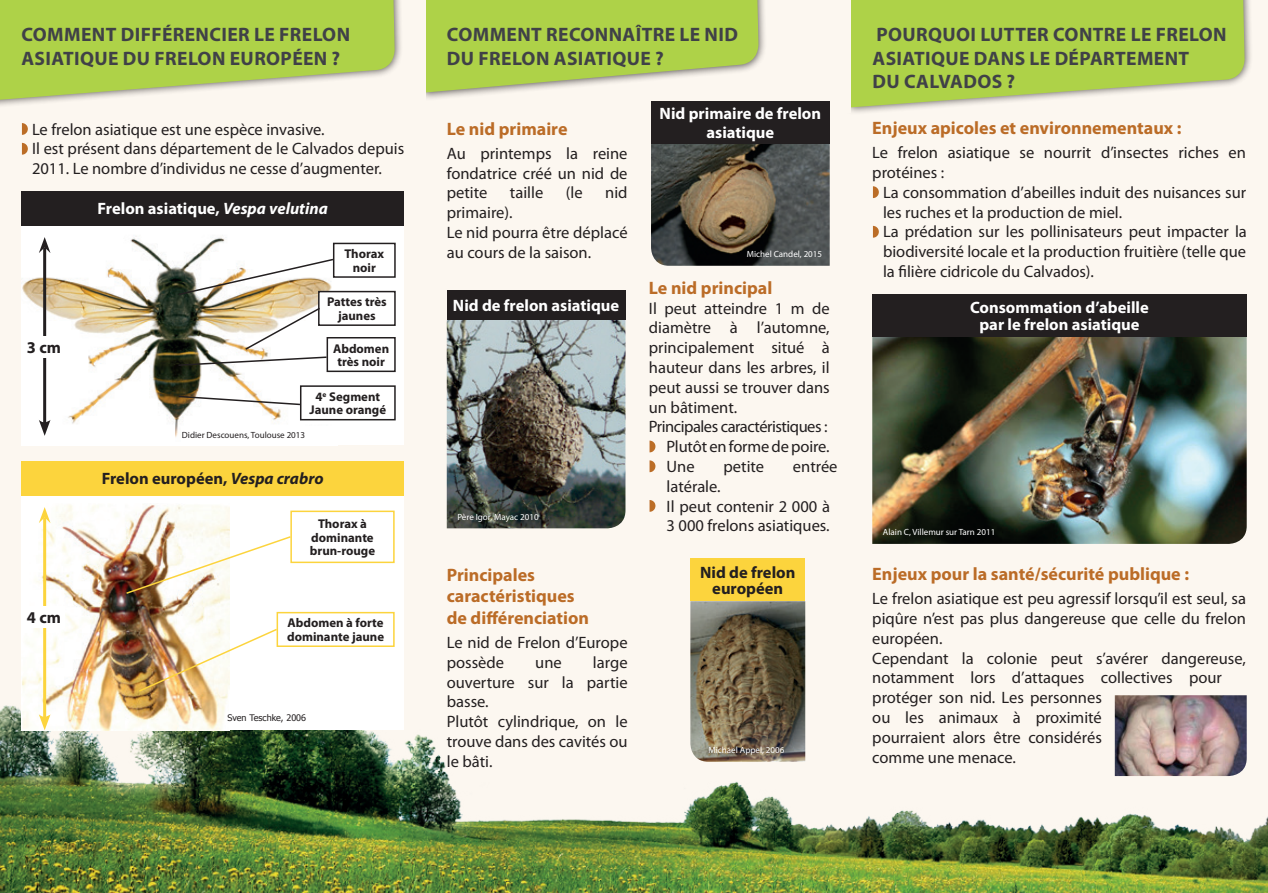
<style>
.page{position:relative;width:1268px;height:893px;background:#fff}
.page>*{position:absolute;margin:0;border:0;box-sizing:border-box;transform-origin:0 0}
.t1{font:700 19.5px/23.4px "Myriad Pro";letter-spacing:.02em;color:#404147}
.t2{font:700 18px/21.6px "Myriad Pro";color:#bb6c27}
.t3{font:16.5px/19.8px "Myriad Pro";color:#231f20}
.t4{font:700 16.5px/19.8px "Myriad Pro";color:#fff;text-align:center}
.t5{font:700 16.5px/16.5px "Myriad Pro";color:#231f20;text-align:center}
.t6{font:700 12.75px/13.5px "Myriad Pro";color:#231f20;text-align:center}
.t7{font:9px "Myriad Pro";color:#fff}
.t8{font:9px "Myriad Pro";color:#231f20}
.t9{font:9px "Tahoma";color:#231f20}
.s1{color:#fff}
.s2{font-style:italic}
</style>
<div class="page">
<div style="left:0;top:0;width:1267px;height:893px;background:#fcf7f0"></div>
<img style="left:0;top:513px;width:1267px;height:380px">
<div style="left:417px;top:0;width:349px;height:100px;background:#231f20;opacity:.75"></div>
<svg style="left:425px;top:0;width:333px;height:92px;background:#b6d45f"></svg>
<div style="left:842px;top:0;width:410px;height:115px;background:#231f20;opacity:.75"></div>
<svg style="left:850px;top:0;width:394px;height:107px;background:#b6d45d"></svg>
<div style="left:21px;top:191px;width:383px;height:35px;background:#231f20"></div>
<div style="left:21px;top:461px;width:383px;height:35px;background:#fcd43d"></div>
<div style="left:0;top:0;width:403px;height:111px;background:#231f20;opacity:.75"></div>
<svg style="left:0;top:0;width:395px;height:103px;background:#b9d564"></svg>
<div style="left:21px;top:226px;width:383px;height:219px;background:#fff"></div>
<img style="left:21px;top:236px;width:316px;height:201px">
<div style="left:21px;top:496px;width:383px;height:234px;background:#fff"></div>
<img style="left:22px;top:504px;width:208px;height:226px">
<hr style="left:43px;top:247px;width:3px;height:178px;background:#231f20">
<svg style="left:39px;top:237px;width:11px;height:16px"></svg>
<svg style="left:39px;top:420px;width:11px;height:16px"></svg>
<hr style="left:43px;top:517px;width:3px;height:203px;background:#fcd43d">
<svg style="left:39px;top:507px;width:11px;height:16px"></svg>
<svg style="left:39px;top:714px;width:11px;height:16px"></svg>
<div style="left:23px;top:336px;width:42px;height:21px;background:#fff"></div>
<div style="left:23px;top:606px;width:42px;height:21px;background:#fff"></div>
<div style="left:182px;top:427px;width:168px;height:15px;background:#fff"></div>
<div style="left:333px;top:243px;width:62px;height:35px;border:2px solid #231f20"></div>
<div style="left:290px;top:511px;width:104px;height:52px;border:2px solid #fcd43d"></div>
<div style="left:319px;top:292px;width:76px;height:33px;background:#fff"></div>
<div style="left:318px;top:291px;width:77px;height:35px;border:2px solid #231f20"></div>
<div style="left:276px;top:612px;width:118px;height:35px;border:2px solid #fcd43d"></div>
<div style="left:326px;top:337px;width:69px;height:35px;border:2px solid #231f20"></div>
<div style="left:300px;top:385px;width:95px;height:35px;border:2px solid #231f20"></div>
<img style="left:177px;top:258px;width:158px;height:38px">
<img style="left:125px;top:535px;width:167px;height:60px">
<img style="left:177px;top:306px;width:151px;height:61px">
<img style="left:137px;top:627px;width:141px;height:66px">
<svg style="left:177px;top:395px;width:124px;height:11px"></svg>
<div style="left:413px;top:0;width:12px;height:113px;background:#fcf7f0"></div>
<div style="left:828px;top:0;width:22px;height:113px;background:#fcf7f0"></div>
<img style="left:651px;top:144px;width:178px;height:122px">
<div style="left:651px;top:101px;width:178px;height:43px;background:#231f20"></div>
<img style="left:446px;top:320px;width:179px;height:208px">
<div style="left:446px;top:290px;width:179px;height:30px;background:#231f20"></div>
<img style="left:690px;top:601px;width:115px;height:161px">
<div style="left:690px;top:559px;width:115px;height:42px;background:#fcd43d"></div>
<img style="left:872px;top:337px;width:374px;height:207px">
<div style="left:872px;top:294px;width:374px;height:43px;background:#231f20"></div>
<img style="left:1114px;top:695px;width:132px;height:81px">
<p class="t1" style="left:21px;top:23px;width:330px">COMMENT DIFFÉRENCIER LE FRELON<br>ASIATIQUE DU FRELON EUROPÉEN ?</p>
<p class="t3" style="left:21px;top:120px;width:305px"><span class="s1">◗</span> Le frelon asiatique est une espèce invasive.</p>
<p class="t3" style="left:21px;top:139px;width:384px"><span class="s1">◗</span> Il est présent dans département de le Calvados depuis</p>
<p class="t3" style="left:32px;top:159px;width:351px">2011. Le nombre d’individus ne cesse d’augmenter.</p>
<p class="t4" style="left:98px;top:199px;width:232px">Frelon asiatique, <span class="s2">Vespa velutina</span></p>
<p class="t6" style="left:344px;top:247px;width:41px">Thorax noir</p>
<p class="t5" style="left:27px;top:339px;width:36px">3 cm</p>
<p class="t5" style="left:27px;top:609px;width:36px">4 cm</p>
<p class="t6" style="left:327px;top:296px;width:61px">Pattes très jaunes</p>
<p class="t6" style="left:333px;top:342px;width:58px">Abdomen très noir</p>
<p class="t6" style="left:309px;top:390px;width:78px">4<sup>e</sup> Segment<br>Jaune orangé</p>
<p class="t8" style="left:182px;top:430px;width:125px">Didier Descouens, Toulouse 2013</p>
<p class="t5" style="left:102px;top:470px;width:223px">Frelon européen, <span class="s2">Vespa crabro</span></p>
<p class="t6" style="left:310px;top:517px;width:67px">Thorax à dominante brun-rouge</p>
<p class="t6" style="left:287px;top:617px;width:99px;text-align:left">Abdomen à forte dominante jaune</p>
<p class="t9" style="left:227px;top:712px;width:80px">Sven Teschke, 2006</p>
<p class="t1" style="left:447px;top:23px;width:292px">COMMENT RECONNAÎTRE LE NID<br>DU FRELON ASIATIQUE ?</p>
<p class="t2" style="left:446px;top:118px;width:122px">Le nid primaire</p>
<p class="t3" style="left:446px;top:144px;width:182px;text-align:justify">Au printemps la reine fondatrice créé un nid de petite</p>
<p class="t3" style="left:510px;top:183px;width:35px">taille</p>
<p class="t3" style="left:565px;top:183px;width:18px">(le</p>
<p class="t3" style="left:605px;top:183px;width:24px">nid</p>
<p class="t3" style="left:446px;top:203px;width:182px">primaire).<br>Le nid pourra être déplacé au cours de la saison.</p>
<p class="t4" style="left:453px;top:296px;width:168px">Nid de frelon asiatique</p>
<p class="t7" style="left:457px;top:512px;width:83px">Père Igor, Mayac 2010</p>
<p class="t2" style="left:446px;top:564px;width:144px">Principales caractéristiques de différenciation</p>
<p class="t3" style="left:446px;top:633px;width:182px">Le nid de Frelon d’Europe possède</p>
<p class="t3" style="left:446px;top:653px;width:182px;text-indent:146px">large ouverture sur la partie basse.<br>Plutôt cylindrique, on le trouve dans des cavités ou le bâti.</p>
<p class="t3" style="left:535px;top:653px;width:28px">une</p>
<p class="t4" style="left:659px;top:103px;width:163px">Nid primaire de frelon asiatique</p>
<p class="t7" style="left:746px;top:249px;width:77px">Michel Candel, 2015</p>
<p class="t2" style="left:648px;top:277px;width:125px">Le nid principal</p>
<p class="t3" style="left:648px;top:298px;width:182px">Il peut atteindre 1 m de diamètre à l’automne, principalement situé à hauteur dans les arbres, il peut aussi se trouver dans un bâtiment.<br>Principales caractéristiques : <span class="s1">◗</span> Plutôt en forme de poire. <span class="s1">◗</span> Une</p>
<p class="t3" style="left:723px;top:457px;width:42px">petite</p>
<p class="t3" style="left:792px;top:457px;width:46px">entrée</p>
<p class="t3" style="left:666px;top:477px;width:56px">latérale.</p>
<p class="t3" style="left:648px;top:496px;width:183px"><span class="s1">◗</span> Il peut contenir 2 000 à</p>
<p class="t3" style="left:666px;top:516px;width:164px">3 000 frelons asiatiques.</p>
<p class="t5" style="left:700px;top:564px;width:97px">Nid de frelon européen</p>
<p class="t7" style="left:708px;top:745px;width:77px">Michael Appel, 2006</p>
<p class="t1" style="left:872px;top:23px;width:355px">POURQUOI LUTTER CONTRE LE FRELON<br>ASIATIQUE DANS LE DÉPARTEMENT<br>DU CALVADOS ?</p>
<p class="t2" style="left:872px;top:118px;width:311px">Enjeux apicoles et environnementaux :</p>
<p class="t3" style="left:872px;top:143px;width:375px">Le frelon asiatique se nourrit d’insectes riches en</p>
<p class="t3" style="left:872px;top:163px;width:74px">protéines :</p>
<p class="t3" style="left:872px;top:183px;width:375px"><span class="s1">◗</span> La consommation d’abeilles induit des nuisances sur</p>
<p class="t3" style="left:882px;top:203px;width:240px">les ruches et la production de miel.</p>
<p class="t3" style="left:872px;top:222px;width:376px"><span class="s1">◗</span> La prédation sur les pollinisateurs peut impacter la</p>
<p class="t3" style="left:882px;top:242px;width:364px">biodiversité locale et la production fruitière (telle que</p>
<p class="t3" style="left:882px;top:262px;width:212px">la filière cidricole du Calvados).</p>
<p class="t4" style="left:969px;top:300px;width:180px;line-height:16.5px">Consommation d’abeille par le frelon asiatique</p>
<p class="t7" style="left:882px;top:527px;width:114px">Alain C, Villemur sur Tarn 2011</p>
<p class="t2" style="left:872px;top:563px;width:318px">Enjeux pour la santé/sécurité publique :</p>
<p class="t3" style="left:872px;top:589px;width:375px">Le frelon asiatique est peu agressif lorsqu’il est seul, sa piqûre n’est pas plus dangereuse que celle du frelon européen.<br>Cependant la colonie peut s’avérer dangereuse, notamment lors d’attaques collectives pour protéger son nid. Les personnes<br>ou les animaux à proximité<br>pourraient alors être considérés<br>comme une menace.</p>
</div>
